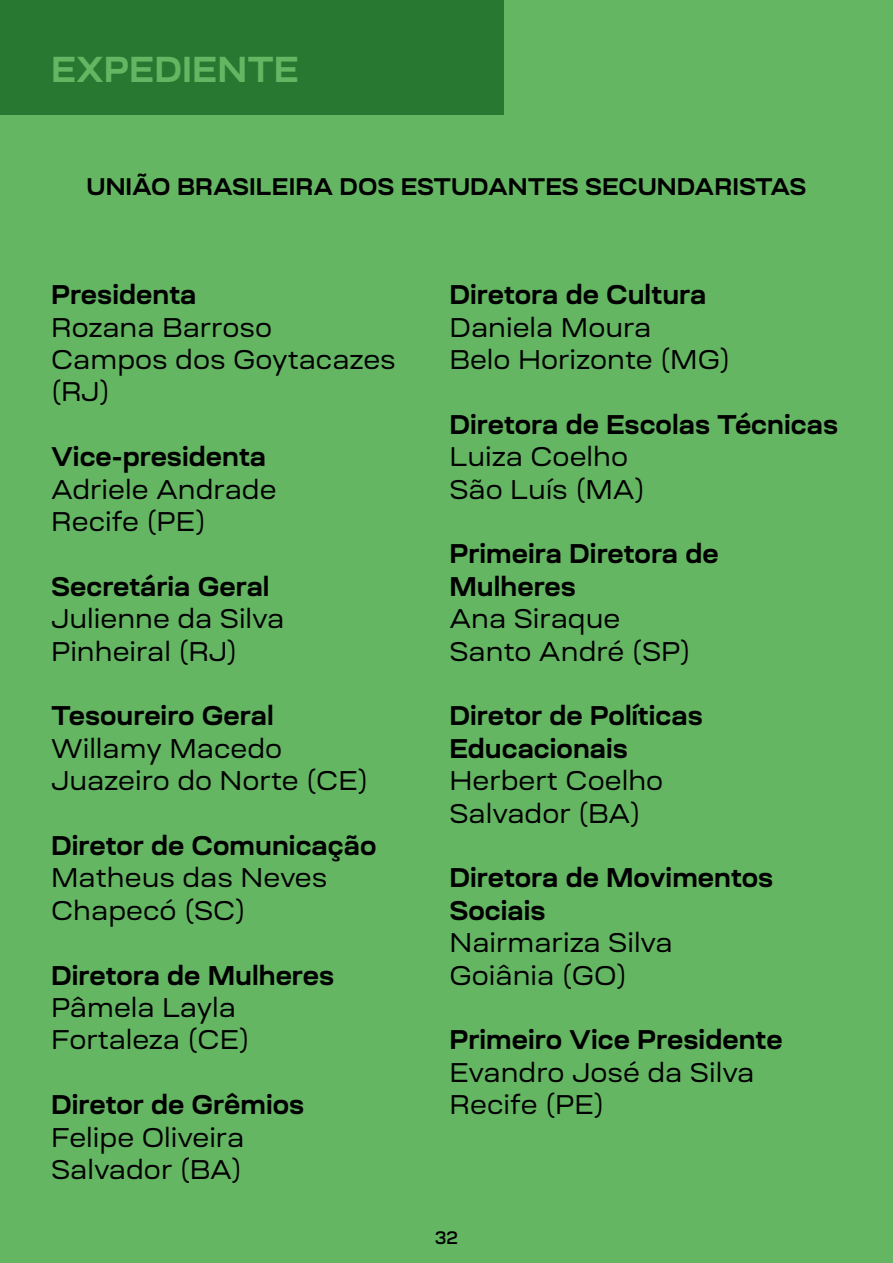
<style>
.page{position:relative;width:893px;height:1263px;background:#64b663}
.page>*{position:absolute;margin:0;border:0;box-sizing:border-box;transform-origin:0 0}
.t1{font:700 36px "Ruberoid";color:#64b663}
.t2{font:27px/32.4px "Ruberoid";color:#000}
.t3{font:700 27px/32.4px "Ruberoid";color:#000}
.t4{font:700 24px "Ruberoid";color:#000}
.t5{font:600 18px "Ruberoid";color:#000}
</style>
<div class="page">
<div style="left:0;top:0;width:504px;height:115px;background:#287832"></div>
<h1 class="t1" style="left:51px;top:45px;width:250px">EXPEDIENTE</h1>
<p class="t4" style="left:87px;top:170px;width:721px">UNIÃO BRASILEIRA DOS ESTUDANTES SECUNDARISTAS</p>
<p class="t3" style="left:51px;top:278px;width:147px">Presidenta</p>
<p class="t2" style="left:51px;top:311px;width:346px">Rozana Barroso<br>Campos dos Goytacazes (RJ)</p>
<p class="t3" style="left:51px;top:440px;width:217px">Vice-presidenta</p>
<p class="t2" style="left:51px;top:473px;width:227px">Adriele Andrade<br>Recife (PE)</p>
<p class="t3" style="left:51px;top:570px;width:220px">Secretária Geral</p>
<p class="t2" style="left:51px;top:603px;width:235px">Julienne da Silva<br>Pinheiral (RJ)</p>
<p class="t3" style="left:51px;top:700px;width:224px">Tesoureiro Geral</p>
<p class="t2" style="left:51px;top:732px;width:319px">Willamy Macedo<br>Juazeiro do Norte (CE)</p>
<p class="t3" style="left:51px;top:829px;width:327px">Diretor de Comunicação</p>
<p class="t2" style="left:51px;top:862px;width:278px">Matheus das Neves<br>Chapecó (SC)</p>
<p class="t3" style="left:51px;top:959px;width:285px">Diretora de Mulheres</p>
<p class="t2" style="left:51px;top:991px;width:200px">Pâmela Layla<br>Fortaleza (CE)</p>
<p class="t3" style="left:51px;top:1088px;width:255px">Diretor de Grêmios</p>
<p class="t2" style="left:51px;top:1121px;width:195px">Felipe Oliveira<br>Salvador (BA)</p>
<p class="t3" style="left:449px;top:278px;width:258px">Diretora de Cultura</p>
<p class="t2" style="left:449px;top:311px;width:282px">Daniela Moura<br>Belo Horizonte (MG)</p>
<p class="t3" style="left:449px;top:408px;width:390px">Diretora de Escolas Técnicas</p>
<p class="t2" style="left:449px;top:441px;width:197px">Luiza Coelho<br>São Luís (MA)</p>
<p class="t3" style="left:449px;top:538px;width:271px">Primeira Diretora de<br>Mulheres</p>
<p class="t2" style="left:449px;top:603px;width:243px">Ana Siraque<br>Santo André (SP)</p>
<p class="t3" style="left:449px;top:700px;width:255px">Diretor de Políticas<br>Educacionais</p>
<p class="t2" style="left:449px;top:765px;width:215px">Herbert Coelho<br>Salvador (BA)</p>
<p class="t3" style="left:449px;top:862px;width:325px">Diretora de Movimentos<br>Sociais</p>
<p class="t2" style="left:449px;top:927px;width:225px">Nairmariza Silva<br>Goiânia (GO)</p>
<p class="t3" style="left:449px;top:1024px;width:335px">Primeiro Vice Presidente</p>
<p class="t2" style="left:449px;top:1056px;width:307px">Evandro José da Silva<br>Recife (PE)</p>
<p class="t5" style="left:435px;top:1226px;width:24px">32</p>
</div>
